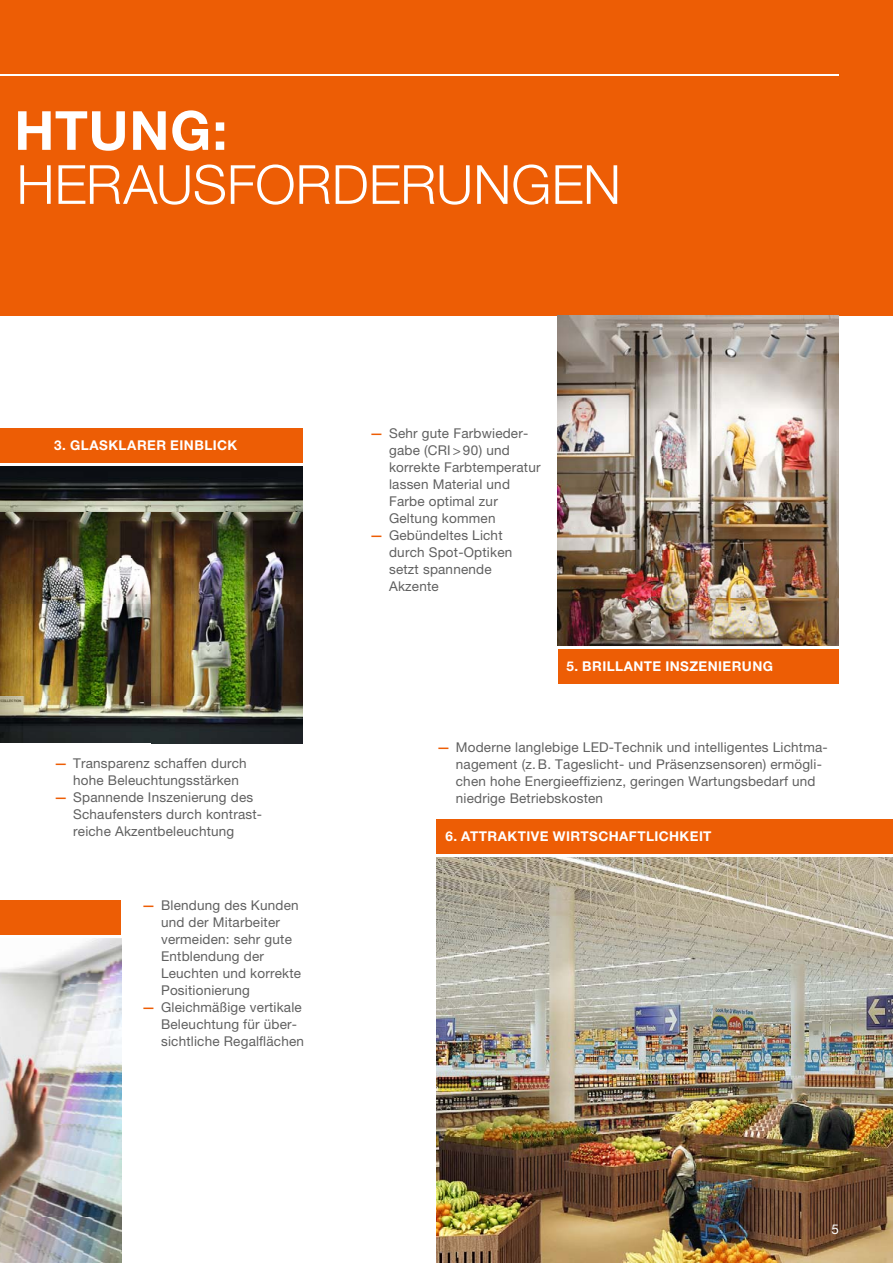
<style>
.page{position:relative;width:893px;height:1263px;background:#fff}
.page>*{position:absolute;margin:0;border:0;box-sizing:border-box;transform-origin:0 0}
.t1{font:300 54px "Helvetica Neue LT Pro";color:#fff}
.t2{font:700 54px "Helvetica Neue LT Pro";letter-spacing:.015em;color:#fff}
.t3{font:13.5px/17px "Helvetica Neue LT Pro";letter-spacing:.015em;color:#606060}
.t4{font:700 13.5px "Helvetica Neue LT Pro";letter-spacing:.03em;color:#fff}
.t5{font:13.5px "Helvetica Neue LT Pro";color:#fff}
.s1{font-weight:500;color:#ed5d05}
</style>
<div class="page">
<div style="left:0;top:0;width:893px;height:316px;background:#ed5d05"></div>
<img style="left:0;top:466px;width:303px;height:277px">
<div style="left:0;top:428px;width:303px;height:34px;background:#ed5d05"></div>
<img style="left:558px;top:316px;width:281px;height:329px">
<div style="left:558px;top:649px;width:280px;height:34px;background:#ed5d05"></div>
<img style="left:437px;top:858px;width:456px;height:404px">
<div style="left:437px;top:819px;width:456px;height:34px;background:#ed5d05"></div>
<img style="left:0;top:938px;width:121px;height:324px">
<div style="left:0;top:900px;width:121px;height:34px;background:#ed5d05"></div>
<hr style="left:0;top:74px;width:839px;height:2px;background:#fff">
<h1 class="t2" style="left:14px;top:111px;width:215px">HTUNG:</h1>
<h1 class="t1" style="left:17px;top:165px;width:606px">HERAUSFORDERUNGEN</h1>
<p class="t4" style="left:54px;top:440px;width:185px">3. GLASKLARER EINBLICK</p>
<p class="t3" style="left:73px;top:756px;width:175px;text-indent:-19px"><span class="s1">—</span> Transparenz schaffen durch hohe Beleuchtungs stärken</p>
<p class="t3" style="left:73px;top:790px;width:190px;text-indent:-19px"><span class="s1">—</span> Spannende Inszenierung des<br>Schau fensters durch kontrast&shy;reiche Akzent beleuchtung</p>
<p class="t3" style="left:161px;top:898px;width:142px;text-indent:-19px"><span class="s1">—</span> Blendung des Kunden und der Mitarbeiter vermeiden: sehr gute<br>Entblendung der<br>Leuchten und korrekte<br>Positionierung</p>
<p class="t3" style="left:161px;top:1000px;width:145px;text-indent:-19px"><span class="s1">—</span> Gleichmäßige vertikale<br>Beleuchtung für über&shy;sichtliche Regalflächen</p>
<p class="t3" style="left:389px;top:426px;width:153px;text-indent:-19px"><span class="s1">—</span> Sehr gute Farbwieder&shy;gabe (CRI &gt; 90) und korrekte Farb temperatur lassen Material und<br>Farbe optimal zur<br>Geltung kommen</p>
<p class="t3" style="left:389px;top:528px;width:125px;text-indent:-19px"><span class="s1">—</span> Gebündeltes Licht durch Spot-Optiken setzt spannende<br>Akzente</p>
<p class="t4" style="left:566px;top:662px;width:208px">5. BRILLANTE INSZENIERUNG</p>
<p class="t3" style="left:456px;top:740px;width:373px;text-indent:-19px"><span class="s1">—</span> Moderne langlebige LED-Technik und intelligentes Lichtma&shy;nagement (z. B. Tageslicht- und Präsenzsensoren) ermögli&shy;chen hohe Energieeffizienz, geringen Wartungsbedarf und niedrige Betriebskosten</p>
<p class="t4" style="left:445px;top:832px;width:268px">6. ATTRAKTIVE WIRTSCHAFTLICHKEIT</p>
<p class="t5" style="left:831px;top:1225px;width:9px">5</p>
</div>
